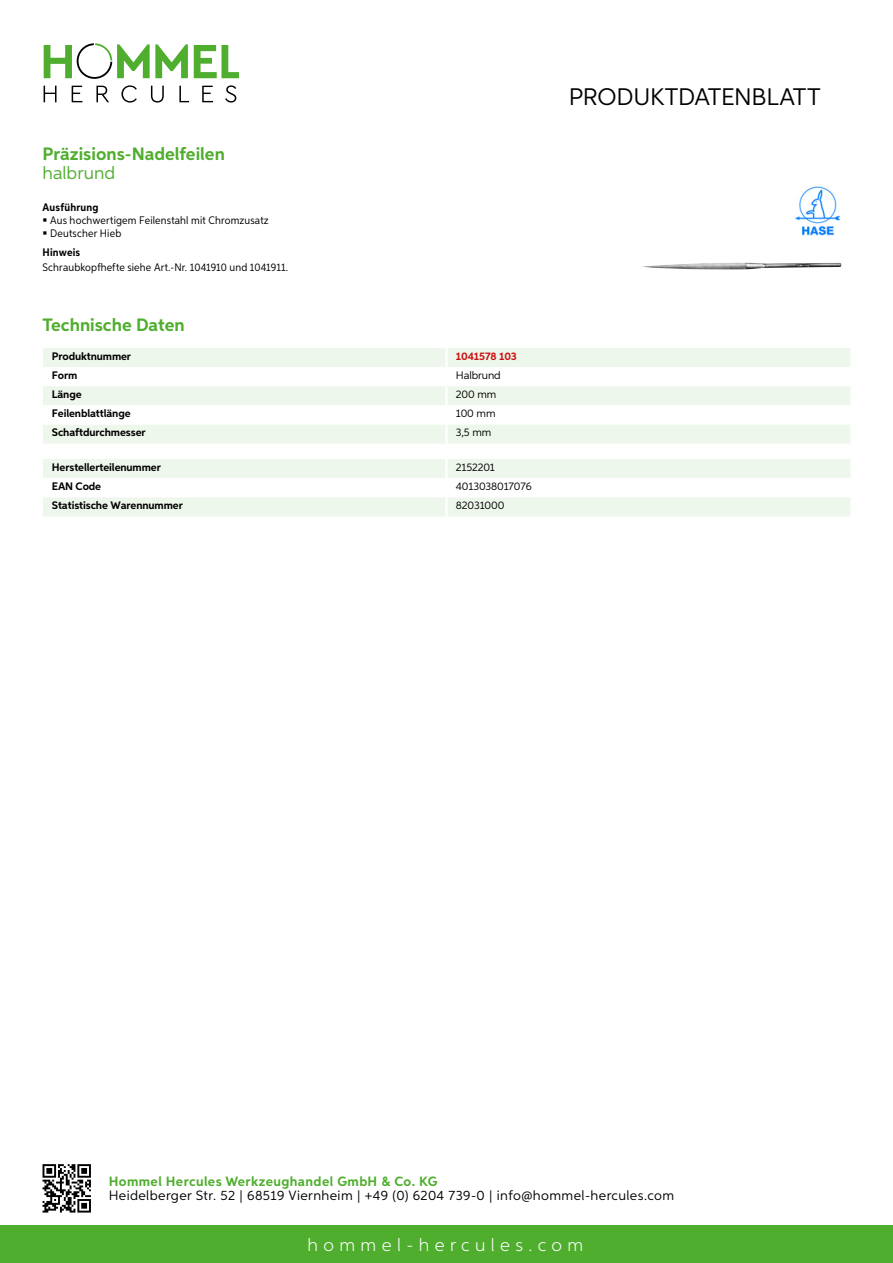
<style>
.page{position:relative;width:893px;height:1263px;background:#fff}
.page>*{position:absolute;margin:0;border:0;box-sizing:border-box;transform-origin:0 0}
.t1{font:24px "Aspira";letter-spacing:-.01em;color:#000}
.t2{font:700 18px "Aspira";color:#50ae2f}
.t3{font:300 18px "Aspira";letter-spacing:.3em;color:#fff}
.t4{font:18px "Aspira";color:#50ae2f}
.t5{font:13.5px "Aspira";letter-spacing:.03em;color:#000}
.t6{font:700 13.5px "Aspira";letter-spacing:.03em;color:#50ae2f}
.t7{font:700 10.95px "Aspira";letter-spacing:-.01em;color:#000}
.t8{font:10.95px/12.8px "Aspira Nar";letter-spacing:.015em;color:#000}
.t9{font:10.95px "Aspira";letter-spacing:-.01em;color:#000}
.t10{font:700 10.95px "Aspira Nar";letter-spacing:.02em;color:#000}
.t11{font:700 10.95px "Aspira";letter-spacing:-.01em;color:#cd1013}
</style>
<div class="page">
<div style="left:0;top:1226px;width:893px;height:37px;background:#50ae2f"></div>
<svg style="left:43px;top:1164px;width:48px;height:48px"></svg>
<svg style="left:194px;top:45px;width:45px;height:33px"></svg>
<svg style="left:44px;top:43px;width:144px;height:36px"></svg>
<svg style="left:44px;top:86px;width:13px;height:16px"></svg>
<svg style="left:72px;top:86px;width:10px;height:16px"></svg>
<svg style="left:96px;top:86px;width:13px;height:16px"></svg>
<svg style="left:121px;top:85px;width:16px;height:18px"></svg>
<svg style="left:151px;top:86px;width:13px;height:17px"></svg>
<svg style="left:179px;top:86px;width:10px;height:16px"></svg>
<svg style="left:202px;top:86px;width:11px;height:16px"></svg>
<svg style="left:225px;top:85px;width:11px;height:18px"></svg>
<div style="left:43px;top:348px;width:807px;height:96px;background:#eef7eb"></div>
<svg style="left:43px;top:367px;width:807px;height:57px"></svg>
<hr style="left:445px;top:348px;width:3px;height:19px;background:#fff">
<hr style="left:445px;top:367px;width:3px;height:19px;background:#fff">
<hr style="left:445px;top:386px;width:3px;height:19px;background:#fff">
<hr style="left:445px;top:405px;width:3px;height:19px;background:#fff">
<hr style="left:445px;top:424px;width:3px;height:20px;background:#fff">
<svg style="left:43px;top:459px;width:807px;height:57px"></svg>
<hr style="left:445px;top:497px;width:3px;height:19px;background:#fff">
<img style="left:642px;top:263px;width:200px;height:7px">
<img style="left:795px;top:186px;width:46px;height:49px">
<h2 class="t2" style="left:43px;top:142px;width:184px">Präzisions-Nadelfeilen</h2>
<h2 class="t4" style="left:43px;top:162px;width:74px">halbrund</h2>
<p class="t10" style="left:43px;top:201px;width:58px">Ausführung</p>
<p class="t8" style="left:50px;top:214px;width:220px">Aus hochwertigem Feilenstahl mit Chromzusatz<br>Deutscher Hieb</p>
<p class="t10" style="left:43px;top:246px;width:39px">Hinweis</p>
<p class="t8" style="left:43px;top:261px;width:247px">Schraubkopfhefte siehe Art.-Nr. 1041910 und 1041911.</p>
<h2 class="t2" style="left:43px;top:314px;width:144px">Technische Daten</h2>
<p class="t7" style="left:52px;top:349px;width:81px">Produktnummer</p>
<p class="t11" style="left:456px;top:349px;width:63px">1041578 103</p>
<p class="t7" style="left:52px;top:368px;width:27px">Form</p>
<p class="t9" style="left:456px;top:369px;width:46px">Halbrund</p>
<p class="t7" style="left:52px;top:388px;width:31px">Länge</p>
<p class="t9" style="left:456px;top:388px;width:42px">200 mm</p>
<p class="t7" style="left:52px;top:407px;width:80px">Feilenblattlänge</p>
<p class="t9" style="left:456px;top:407px;width:41px">100 mm</p>
<p class="t7" style="left:52px;top:426px;width:95px">Schaftdurchmesser</p>
<p class="t9" style="left:456px;top:426px;width:37px">3,5 mm</p>
<p class="t7" style="left:52px;top:460px;width:111px">Herstellerteilenummer</p>
<p class="t9" style="left:456px;top:460px;width:41px">2152201</p>
<p class="t7" style="left:52px;top:480px;width:51px">EAN Code</p>
<p class="t9" style="left:456px;top:480px;width:78px">4013038017076</p>
<p class="t7" style="left:52px;top:499px;width:132px">Statistische Warennummer</p>
<p class="t9" style="left:456px;top:499px;width:50px">82031000</p>
<h1 class="t1" style="left:569px;top:82px;width:253px">Produktdatenblatt</h1>
<p class="t6" style="left:109px;top:1172px;width:330px">Hommel Hercules Werkzeughandel GmbH &amp; Co. KG</p>
<p class="t5" style="left:109px;top:1187px;width:567px">Heidelberger Str. 52 | 68519 Viernheim | +49 (0) 6204 739-0 | info@hommel-hercules.com</p>
<h2 class="t3" style="left:307px;top:1234px;width:277px">hommel-hercules.com</h2>
</div>
